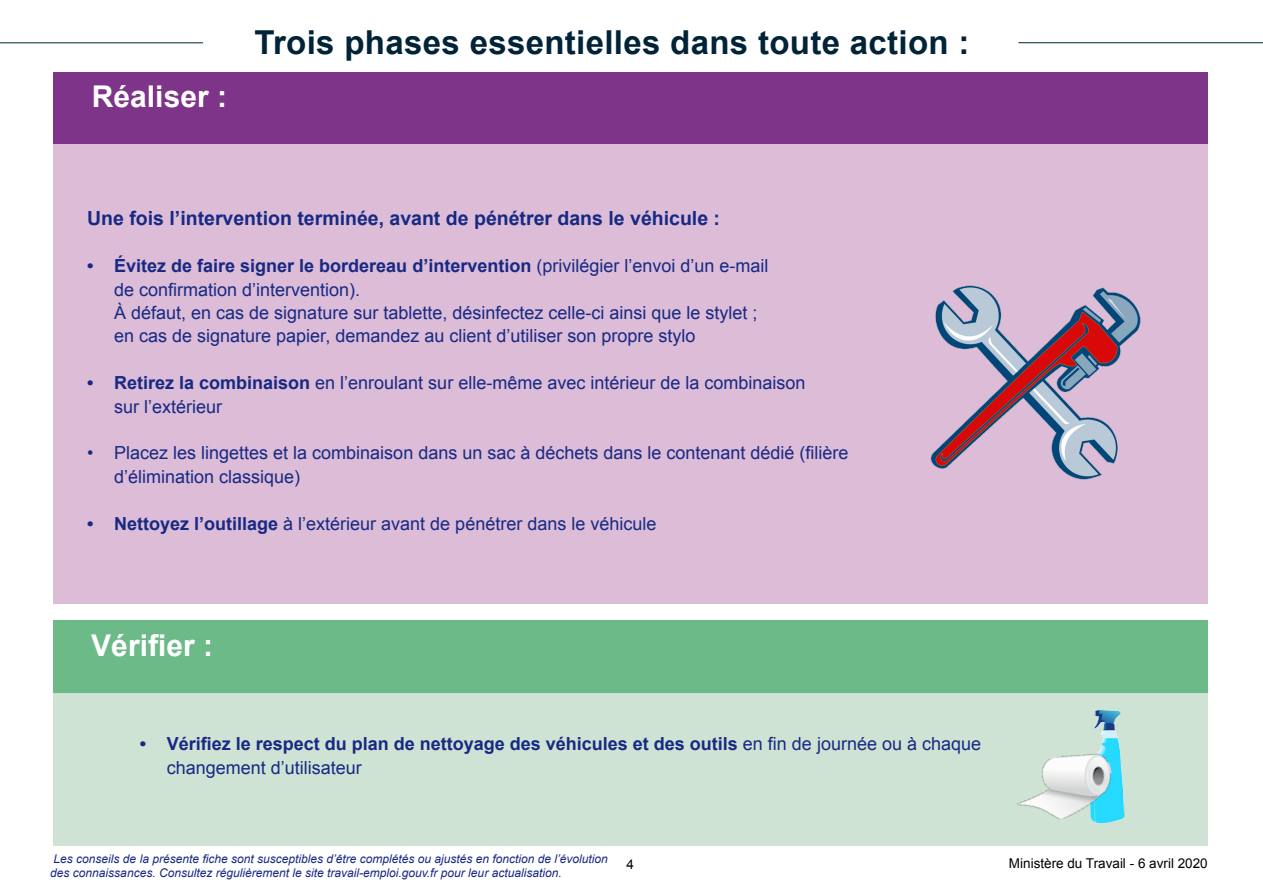
<style>
.page{position:relative;width:1263px;height:893px;background:#fff}
.page>*{position:absolute;margin:0;border:0;box-sizing:border-box;transform-origin:0 0}
.t1{font:700 33px "Arial";letter-spacing:.01em;color:#002338}
.t2{font:700 30px "Arial";color:#fff}
.t3{font:700 19.5px "Arial";color:#172983}
.t4{font:18px/23.4px "Arial";color:#172983}
.t5{font:700 18px/23.4px "Arial";color:#172983}
.t6{font:13.5px "Arial";color:#000}
.t7{font:italic 12px/14.4px "Arial";color:#172983}
.s1{font-weight:700}
.s2{font-weight:400}
</style>
<div class="page">
<hr style="left:1018px;top:42px;width:245px;height:1px;background:#002338">
<hr style="left:0;top:42px;width:203px;height:1px;background:#002338">
<div style="left:53px;top:72px;width:1155px;height:72px;background:#7e3488"></div>
<div style="left:53px;top:144px;width:1155px;height:460px;background:#dcbcd7"></div>
<div style="left:53px;top:693px;width:1155px;height:153px;background:#cfe3d4"></div>
<div style="left:53px;top:621px;width:1155px;height:72px;background:#6cba88"></div>
<img style="left:1093px;top:710px;width:32px;height:110px">
<img style="left:1017px;top:746px;width:102px;height:77px">
<img style="left:930px;top:285px;width:211px;height:195px">
<p class="t2" style="left:92px;top:77px;width:137px">Réaliser :</p>
<p class="t1" style="left:254px;top:21px;width:717px">Trois phases essentielles dans toute action :</p>
<p class="t3" style="left:87px;top:206px;width:634px">Une fois l’intervention terminée, avant de pénétrer dans le véhicule :</p>
<p class="t4" style="left:114px;top:254px;width:656px;text-indent:-27px"><span class="s1">• Évitez de faire signer le bordereau d’intervention</span> (privilégier l’envoi d’un e-mail de confirmation d’intervention).<br>À défaut, en cas de signature sur tablette, désinfectez celle-ci ainsi que le stylet ; en cas de signature papier, demandez au client d’utiliser son propre stylo</p>
<p class="t4" style="left:114px;top:371px;width:693px;text-indent:-27px"><span class="s1">• Retirez la combinaison</span> en l’enroulant sur elle-même avec intérieur de la combinaison sur l’extérieur</p>
<p class="t4" style="left:114px;top:441px;width:736px;text-indent:-27px">• Placez les lingettes et la combinaison dans un sac à déchets dans le contenant dédié (filière d’élimination classique)</p>
<p class="t4" style="left:87px;top:512px;width:571px"><span class="s1">• Nettoyez l’outillage</span> à l’extérieur avant de pénétrer dans le véhicule</p>
<p class="t2" style="left:91px;top:626px;width:123px">Vérifier :</p>
<p class="t5" style="left:167px;top:733px;width:816px;text-indent:-27px">• Vérifiez le respect du plan de nettoyage des véhicules et des outils <span class="s2">en fin de journée ou à chaque changement d’utilisateur</span></p>
<p class="t7" style="left:50px;top:852px;width:559px">Les conseils de la présente fiche sont susceptibles d’être complétés ou ajustés en fonction de l’évolution des connaissances. Consultez régulièrement le site travail-emploi.gouv.fr pour leur actualisation.</p>
<p class="t6" style="left:626px;top:855px;width:9px">4</p>
<p class="t6" style="left:1009px;top:854px;width:200px">Ministère du Travail - 6 avril 2020</p>
</div>
